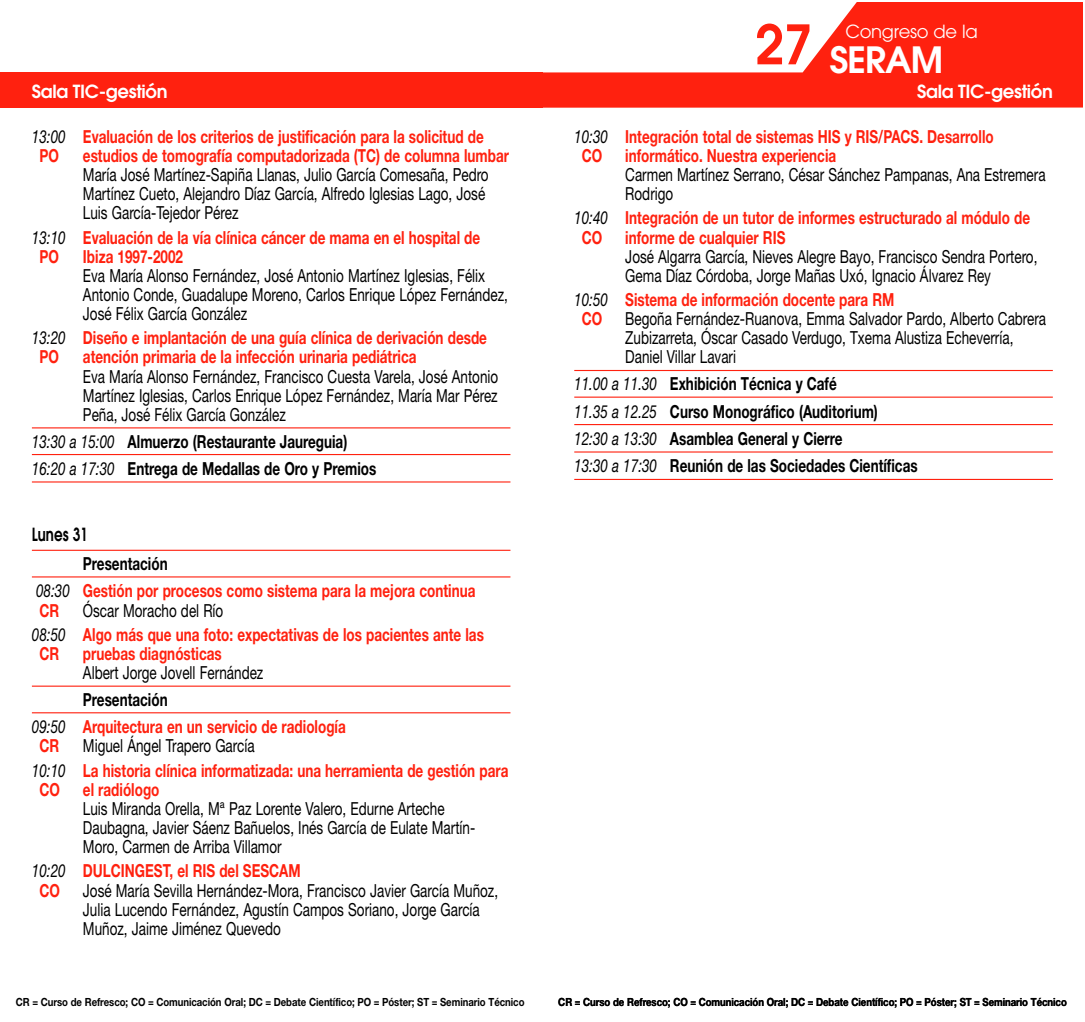
<style>
.page{position:relative;width:1085px;height:1022px;background:#fff}
.page>*{position:absolute;margin:0;border:0;box-sizing:border-box;transform-origin:0 0}
.t1{font:600 54px "Avant Garde";color:#ff210f;scale:.95 1}
.t2{font:600 36px "Avant Garde";letter-spacing:-.03em;color:#fff}
.t3{font:18px/19.1px "Helvetica Neue";color:#000;scale:.75 1}
.t4{font:700 18px/19.1px "Helvetica Neue";color:#ff210f;scale:.75 1}
.t5{font:700 18px/27.4px "Helvetica Neue";color:#000;scale:.75 1}
.t6{font:600 18px "Avant Garde";letter-spacing:-.015em;color:#fff}
.t7{font:18px "Avant Garde";letter-spacing:-.015em;color:#fff}
.t8{font:600 18px "Avant Garde";color:#000;scale:.75 1}
.t9{font:700 11.25px "Helvetica Neue";letter-spacing:-.005em;color:#000;scale:.85 1}
.s1{font-weight:400;font-style:italic;color:#000}
.s2{font-weight:400;font-style:italic}
.s3{color:#000}
.s4{font-weight:400;color:#000}
</style>
<div class="page">
<hr style="left:574px;top:370px;width:478px;height:1px;background:#ff210f">
<hr style="left:574px;top:396px;width:478px;height:2px;background:#ff210f">
<hr style="left:574px;top:424px;width:478px;height:1px;background:#ff210f">
<hr style="left:574px;top:451px;width:478px;height:1px;background:#ff210f">
<hr style="left:574px;top:479px;width:478px;height:1px;background:#ff210f">
<svg style="left:542px;top:2px;width:540px;height:106px;fill:#ff210f"></svg>
<hr style="left:32px;top:427px;width:478px;height:1px;background:#ff210f">
<hr style="left:32px;top:454px;width:478px;height:1px;background:#ff210f">
<hr style="left:32px;top:481px;width:478px;height:1px;background:#ff210f">
<hr style="left:32px;top:549px;width:478px;height:2px;background:#ff210f">
<hr style="left:32px;top:576px;width:478px;height:1px;background:#ff210f">
<hr style="left:32px;top:685px;width:478px;height:1px;background:#ff210f">
<hr style="left:32px;top:712px;width:478px;height:1px;background:#ff210f">
<div style="left:0;top:72px;width:542px;height:36px;background:#ff210f"></div>
<p class="t6" style="left:32px;top:84px;width:137px">Sala TIC-gestión</p>
<p class="t4" style="left:39px;top:128px;width:594px;text-indent:-8px"><span class="s1">13:00</span> Evaluación de los criterios de justificación para la solicitud de<br>PO</p>
<p class="t4" style="left:83px;top:147px;width:569px">estudios de tomografía computadorizada (TC) de columna lumbar</p>
<p class="t3" style="left:83px;top:167px;width:542px">María José Martínez-Sapiña Llanas, Julio García Comesaña, Pedro<br>Martínez Cueto, Alejandro Díaz García, Alfredo Iglesias Lago, José<br>Luis García-Tejedor Pérez</p>
<p class="t4" style="left:39px;top:229px;width:589px;text-indent:-8px"><span class="s1">13:10</span> Evaluación de la vía clínica cáncer de mama en el hospital de<br>PO</p>
<p class="t4" style="left:83px;top:248px;width:135px">Ibiza 1997-2002</p>
<p class="t3" style="left:83px;top:267px;width:568px">Eva María Alonso Fernández, José Antonio Martínez Iglesias, Félix<br>Antonio Conde, Guadalupe Moreno, Carlos Enrique López Fernández,<br>José Félix García González</p>
<p class="t4" style="left:39px;top:330px;width:598px;text-indent:-8px"><span class="s1">13:20</span> Diseño e implantación de una guía clínica de derivación desde<br>PO</p>
<p class="t4" style="left:83px;top:349px;width:446px">atención primaria de la infección urinaria pediátrica</p>
<p class="t3" style="left:83px;top:368px;width:555px;text-align:justify">Eva María Alonso Fernández, Francisco Cuesta Varela, José Antonio Martínez Iglesias, Carlos Enrique López Fernández, María Mar Pérez Peña, José Félix García González</p>
<p class="t5" style="left:32px;top:429px;width:461px"><span class="s2">13:30 a 15:00</span> Almuerzo (Restaurante Jaureguia)<br><span class="s2">16:20 a 17:30</span> Entrega de Medallas de Oro y Premios</p>
<p class="t8" style="left:32px;top:527px;width:76px">Lunes 31</p>
<p class="t4" style="left:36px;top:551px;width:587px;line-height:27.4px;text-indent:47px"><span class="s3">Presentación<br></span><span class="s1">08:30</span> Gestión por procesos como sistema para la mejora continua</p>
<p class="t4" style="left:39px;top:602px;width:28px">CR</p>
<p class="t4" style="left:32px;top:599px;width:604px;line-height:24.3px;text-indent:51px"><span class="s4">Óscar Moracho del Río<br></span><span class="s1">08:50</span> Algo más que una foto: expectativas de los pacientes ante las</p>
<p class="t4" style="left:39px;top:645px;width:28px">CR</p>
<p class="t4" style="left:83px;top:645px;width:187px">pruebas diagnósticas</p>
<p class="t3" style="left:83px;top:665px;width:242px">Albert Jorge Jovell Fernández</p>
<p class="t4" style="left:32px;top:687px;width:420px;line-height:27.4px;text-indent:51px"><span class="s3">Presentación<br></span><span class="s1">09:50</span> Arquitectura en un servicio de radiología</p>
<p class="t4" style="left:39px;top:738px;width:28px">CR</p>
<p class="t4" style="left:32px;top:735px;width:637px;line-height:24.3px;text-indent:51px"><span class="s4">Miguel Ángel Trapero García<br></span><span class="s1">10:10</span> La historia clínica informatizada: una herramienta de gestión para</p>
<p class="t4" style="left:39px;top:781px;width:29px">CO</p>
<p class="t4" style="left:83px;top:781px;width:104px">el radiólogo</p>
<p class="t3" style="left:83px;top:800px;width:524px">Luis Miranda Orella, Mª Paz Lorente Valero, Edurne Arteche<br>Daubagna, Javier Sáenz Bañuelos, Inés García de Eulate Martín-<br>Moro, Carmen de Arriba Villamor</p>
<p class="t4" style="left:39px;top:863px;width:350px;text-indent:-8px"><span class="s1">10:20</span> DULCINGEST, el RIS del SESCAM<br>CO</p>
<p class="t3" style="left:83px;top:882px;width:555px">José María Sevilla Hernández-Mora, Francisco Javier García Muñoz,<br>Julia Lucendo Fernández, Agustín Campos Soriano, Jorge García<br>Muñoz, Jaime Jiménez Quevedo</p>
<h1 class="t1" style="left:755px;top:24px;width:62px">27</h1>
<p class="t7" style="left:845px;top:24px;width:134px">Congreso de la</p>
<h2 class="t2" style="left:829px;top:46px;width:115px">SERAM</h2>
<p class="t6" style="left:917px;top:84px;width:137px">Sala TIC-gestión</p>
<p class="t4" style="left:582px;top:128px;width:551px;text-indent:-8px"><span class="s1">10:30</span> Integración total de sistemas HIS y RIS/PACS. Desarrollo<br>CO</p>
<p class="t4" style="left:625px;top:147px;width:283px">informático. Nuestra experiencia</p>
<p class="t3" style="left:625px;top:167px;width:562px">Carmen Martínez Serrano, César Sánchez Pampanas, Ana Estremera<br>Rodrigo</p>
<p class="t4" style="left:582px;top:210px;width:599px;text-indent:-8px"><span class="s1">10:40</span> Integración de un tutor de informes estructurado al módulo de<br>CO</p>
<p class="t4" style="left:625px;top:229px;width:215px">informe de cualquier RIS</p>
<p class="t3" style="left:625px;top:248px;width:551px">José Algarra García, Nieves Alegre Bayo, Francisco Sendra Portero,<br>Gema Díaz Córdoba, Jorge Mañas Uxó, Ignacio Álvarez Rey</p>
<p class="t4" style="left:582px;top:292px;width:418px;text-indent:-8px"><span class="s1">10:50</span> Sistema de información docente para RM<br>CO</p>
<p class="t3" style="left:625px;top:311px;width:562px">Begoña Fernández-Ruanova, Emma Salvador Pardo, Alberto Cabrera<br>Zubizarreta, Óscar Casado Verdugo, Txema Alustiza Echeverría,<br>Daniel Villar Lavari</p>
<p class="t5" style="left:574px;top:372px;width:459px"><span class="s2">11.00 a 11.30</span> Exhibición Técnica y Café<br><span class="s2">11.35 a 12.25</span> Curso Monográfico (Auditorium)<br><span class="s2">12:30 a 13:30</span> Asamblea General y Cierre<br><span class="s2">13:30 a 17:30</span> Reunión de las Sociedades Científicas</p>
<p class="t9" style="left:16px;top:997px;width:600px">CR = Curso de Refresco; CO = Comunicación Oral; DC = Debate Científico; PO = Póster; ST = Seminario Técnico</p>
<p class="t9" style="left:558px;top:997px;width:600px">CR = Curso de Refresco; CO = Comunicación Oral; DC = Debate Científico; PO = Póster; ST = Seminario Técnico</p>
</div>
